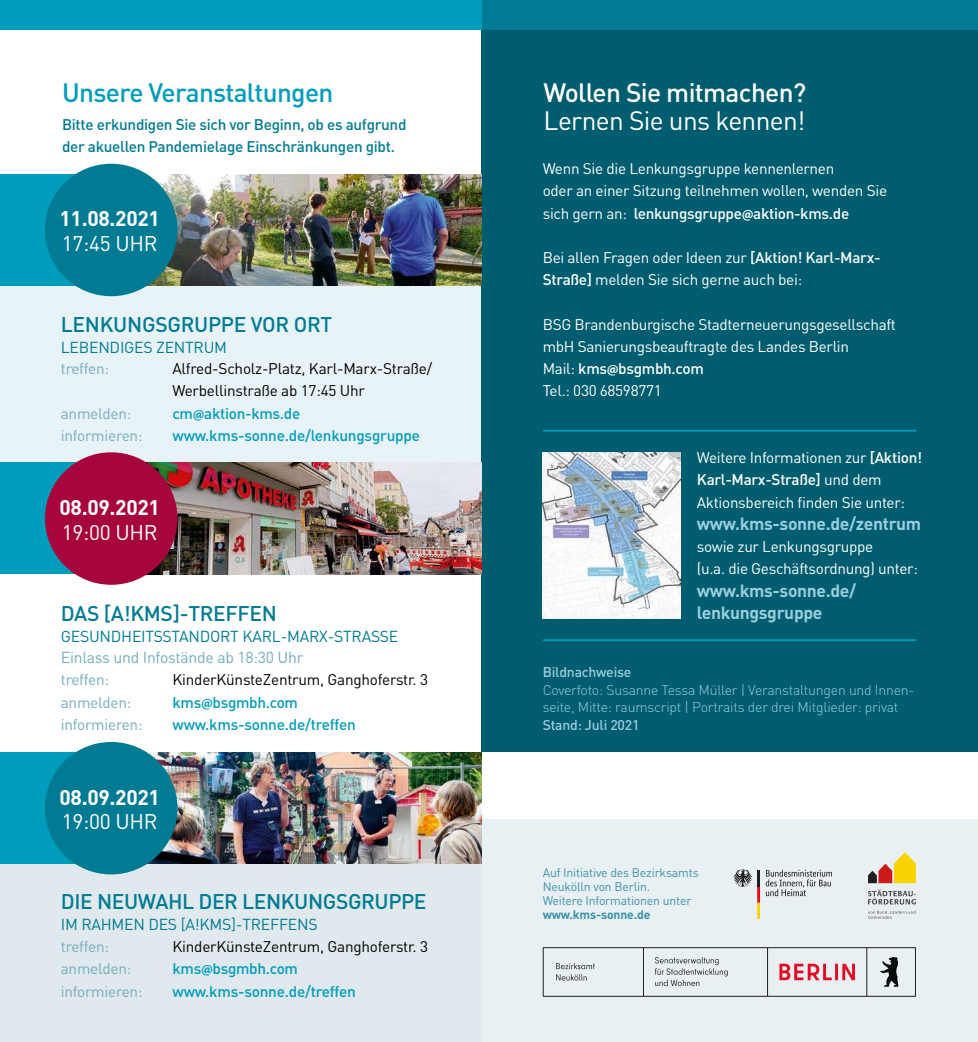
<style>
.page{position:relative;width:978px;height:1042px;background:#fff}
.page>*{position:absolute;margin:0;border:0;box-sizing:border-box;transform-origin:0 0}
.t1{font:500 26.25px "DIN";letter-spacing:-.025em;color:#009cbb}
.t2{font:500 26.25px "DIN";letter-spacing:-.025em;color:#fff}
.t3{font:26.25px "DIN";letter-spacing:-.025em;color:#fff}
.t4{font:500 21px "DIN";letter-spacing:-.02em;color:#007b93}
.t5{font:700 21px "DIN";letter-spacing:-.015em;color:#fff}
.t6{font:21px "DIN";color:#fff}
.t7{font:700 17.5px/22.2px "DIN";letter-spacing:-.02em;color:#9acdde}
.t8{font:15.75px "DIN";letter-spacing:-.015em;color:#007b93}
.t9{font:15.75px "DIN";letter-spacing:-.015em;color:#74acbd}
.t10{font:15.4px/22.2px "DIN";letter-spacing:-.02em;color:#fff}
.t11{font:15.4px/22.2px "DIN";letter-spacing:-.015em;color:#000}
.t12{font:500 15.4px "DIN";letter-spacing:-.015em;color:#009cbb}
.t13{font:500 15.4px/22.2px "DIN";letter-spacing:-.02em;color:#007b93}
.t14{font:15.4px "DIN";letter-spacing:-.015em;color:#74acbd}
.t15{font:300 14px/17.5px "DIN";letter-spacing:-.015em;color:#9acdde}
.t16{font:500 14px "DIN";letter-spacing:-.015em;color:#9acdde}
.t17{font:12.25px/14px "DIN";letter-spacing:-.015em;color:#3b92a8}
.t18{font:700 12.25px "DIN";letter-spacing:-.015em;color:#3b92a8}
.s1{font-family:"Myriad Pro";font-weight:700}
.s2{font-weight:500}
</style>
<div class="page">
<div style="left:0;top:841px;width:481px;height:201px;background:#dfe9ee"></div>
<div style="left:0;top:285px;width:481px;height:177px;background:#e8f3f8"></div>
<div style="left:0;top:462px;width:481px;height:112px;background:#009cbb"></div>
<div style="left:0;top:174px;width:481px;height:111px;background:#009cbb"></div>
<div style="left:0;top:752px;width:481px;height:111px;background:#009cbb"></div>
<div style="left:481px;top:0;width:496px;height:796px;background:#005d6f"></div>
<div style="left:481px;top:819px;width:496px;height:223px;background:#e9f0f4"></div>
<div style="left:481px;top:752px;width:496px;height:67px;background:#fff"></div>
<div style="left:481px;top:0;width:496px;height:30px;background:#007b93"></div>
<div style="left:0;top:0;width:481px;height:30px;background:#009cbb"></div>
<hr style="left:543px;top:639px;width:372px;height:2px;background:#009cbb">
<hr style="left:543px;top:430px;width:372px;height:1px;background:#009cbb">
<img style="left:147px;top:174px;width:334px;height:112px">
<div style="left:45px;top:164px;width:132px;height:132px;background:#007b93;border-radius:50%"></div>
<img style="left:147px;top:462px;width:334px;height:112px">
<div style="left:45px;top:452px;width:132px;height:133px;background:#a7053e;border-radius:50%"></div>
<img style="left:147px;top:752px;width:334px;height:111px">
<div style="left:45px;top:742px;width:132px;height:132px;background:#007b93;border-radius:50%"></div>
<img style="left:542px;top:452px;width:138px;height:167px">
<svg style="left:765px;top:869px;width:66px;height:27px"></svg>
<svg style="left:733px;top:869px;width:26px;height:50px"></svg>
<svg style="left:868px;top:852px;width:47px;height:31px"></svg>
<svg style="left:868px;top:910px;width:47px;height:9px"></svg>
<svg style="left:868px;top:889px;width:47px;height:15px"></svg>
<svg style="left:542px;top:947px;width:373px;height:50px"></svg>
<h1 class="t1" style="left:62px;top:81px;width:273px">Unsere Veranstaltungen</h1>
<p class="t13" style="left:62px;top:114px;width:346px">Bitte erkundigen Sie sich vor Beginn, ob es aufgrund der akuellen Pandemielage Einschränkungen gibt.</p>
<h2 class="t5" style="left:59px;top:210px;width:102px">11.08.2021</h2>
<h2 class="t6" style="left:62px;top:234px;width:97px">17:45 UHR</h2>
<h2 class="t4" style="left:61px;top:315px;width:273px">LENKUNGSGRUPPE VOR ORT</h2>
<p class="t8" style="left:61px;top:340px;width:168px">LEBENDIGES ZENTRUM</p>
<p class="t14" style="left:61px;top:362px;width:50px">treffen:</p>
<p class="t11" style="left:172px;top:359px;width:261px">Alfred-Scholz-Platz, Karl-Marx-Straße/<br>Werbellinstraße ab 17:45 Uhr</p>
<p class="t14" style="left:61px;top:406px;width:72px">anmelden:</p>
<p class="t12" style="left:172px;top:406px;width:129px">cm<span class="s1">@</span>aktion-kms.de</p>
<p class="t14" style="left:61px;top:428px;width:83px">informieren:</p>
<p class="t12" style="left:172px;top:428px;width:249px">www.kms-sonne.de/lenkungsgruppe</p>
<h2 class="t5" style="left:59px;top:498px;width:102px">08.09.2021</h2>
<h2 class="t6" style="left:62px;top:522px;width:97px">19:00 UHR</h2>
<h2 class="t4" style="left:61px;top:604px;width:218px">DAS [A!KMS]-TREFFEN</h2>
<p class="t8" style="left:61px;top:629px;width:339px">GESUNDHEITSSTANDORT KARL-MARX-STRASSE</p>
<p class="t9" style="left:61px;top:650px;width:244px">Einlass und Infostände ab 18:30 Uhr</p>
<p class="t14" style="left:61px;top:673px;width:50px">treffen:</p>
<p class="t11" style="left:172px;top:670px;width:257px">KinderKünsteZentrum, Ganghoferstr. 3</p>
<p class="t14" style="left:61px;top:695px;width:72px">anmelden:</p>
<p class="t12" style="left:172px;top:695px;width:127px">kms<span class="s1">@</span>bsgmbh.com</p>
<p class="t14" style="left:61px;top:717px;width:83px">informieren:</p>
<p class="t12" style="left:172px;top:717px;width:185px">www.kms-sonne.de/treffen</p>
<h2 class="t5" style="left:59px;top:788px;width:102px">08.09.2021</h2>
<h2 class="t6" style="left:62px;top:812px;width:97px">19:00 UHR</h2>
<h2 class="t4" style="left:61px;top:892px;width:367px">DIE NEUWAHL DER LENKUNGSGRUPPE</h2>
<p class="t8" style="left:61px;top:917px;width:258px">IM RAHMEN DES [A!KMS]-TREFFENS</p>
<p class="t14" style="left:61px;top:940px;width:50px">treffen:</p>
<p class="t11" style="left:172px;top:936px;width:257px">KinderKünsteZentrum, Ganghoferstr. 3</p>
<p class="t14" style="left:61px;top:962px;width:72px">anmelden:</p>
<p class="t12" style="left:172px;top:962px;width:127px">kms<span class="s1">@</span>bsgmbh.com</p>
<p class="t14" style="left:61px;top:984px;width:83px">informieren:</p>
<p class="t12" style="left:172px;top:984px;width:185px">www.kms-sonne.de/treffen</p>
<h1 class="t2" style="left:543px;top:81px;width:264px">Wollen Sie mitmachen?</h1>
<h1 class="t3" style="left:543px;top:109px;width:263px">Lernen Sie uns kennen!</h1>
<p class="t10" style="left:542px;top:159px;width:346px">Wenn Sie die Lenkungsgruppe kennenlernen<br>oder an einer Sitzung teilnehmen wollen, wenden Sie sich gern an: <span class="s2">lenkungsgruppe</span><span class="s1">@</span><span class="s2">aktion-kms.de</span></p>
<p class="t10" style="left:542px;top:247px;width:339px">Bei allen Fragen oder Ideen zur <span class="s2">[Aktion! Karl-Marx-<br>Straße]</span> melden Sie sich gerne auch bei:</p>
<p class="t10" style="left:542px;top:314px;width:355px">BSG Brandenburgische Stadterneuerungsgesellschaft mbH Sanierungsbeauftragte des Landes Berlin<br>Mail: <span class="s2">kms</span><span class="s1">@</span><span class="s2">bsgmbh.com<br></span>Tel.: 030 68598771</p>
<p class="t10" style="left:696px;top:447px;width:227px">Weitere Informationen zur <span class="s2">[Aktion!<br>Karl-Marx-Straße]</span> und dem<br>Aktionsbereich finden Sie unter:</p>
<p class="t7" style="left:696px;top:513px;width:226px">www.kms-sonne.de/zentrum</p>
<p class="t10" style="left:696px;top:536px;width:222px">sowie zur Lenkungsgruppe<br>(u.a. die Geschäftsordnung) unter:</p>
<p class="t7" style="left:696px;top:580px;width:161px">www.kms-sonne.de/ lenkungsgruppe</p>
<p class="t16" style="left:542px;top:666px;width:90px">Bildnachweise</p>
<p class="t15" style="left:542px;top:682px;width:373px">Coverfoto: Susanne Tessa Müller | Veranstaltungen und Innen&shy;seite, Mitte: raumscript | Portraits der drei Mitglieder: privat</p>
<p class="t16" style="left:542px;top:718px;width:98px">Stand: Juli 2021</p>
<p class="t17" style="left:542px;top:866px;width:157px">Auf Initiative des Bezirksamts<br>Neukölln von Berlin.<br>Weitere Informationen unter</p>
<p class="t18" style="left:542px;top:909px;width:109px">www.kms-sonne.de</p>
</div>
